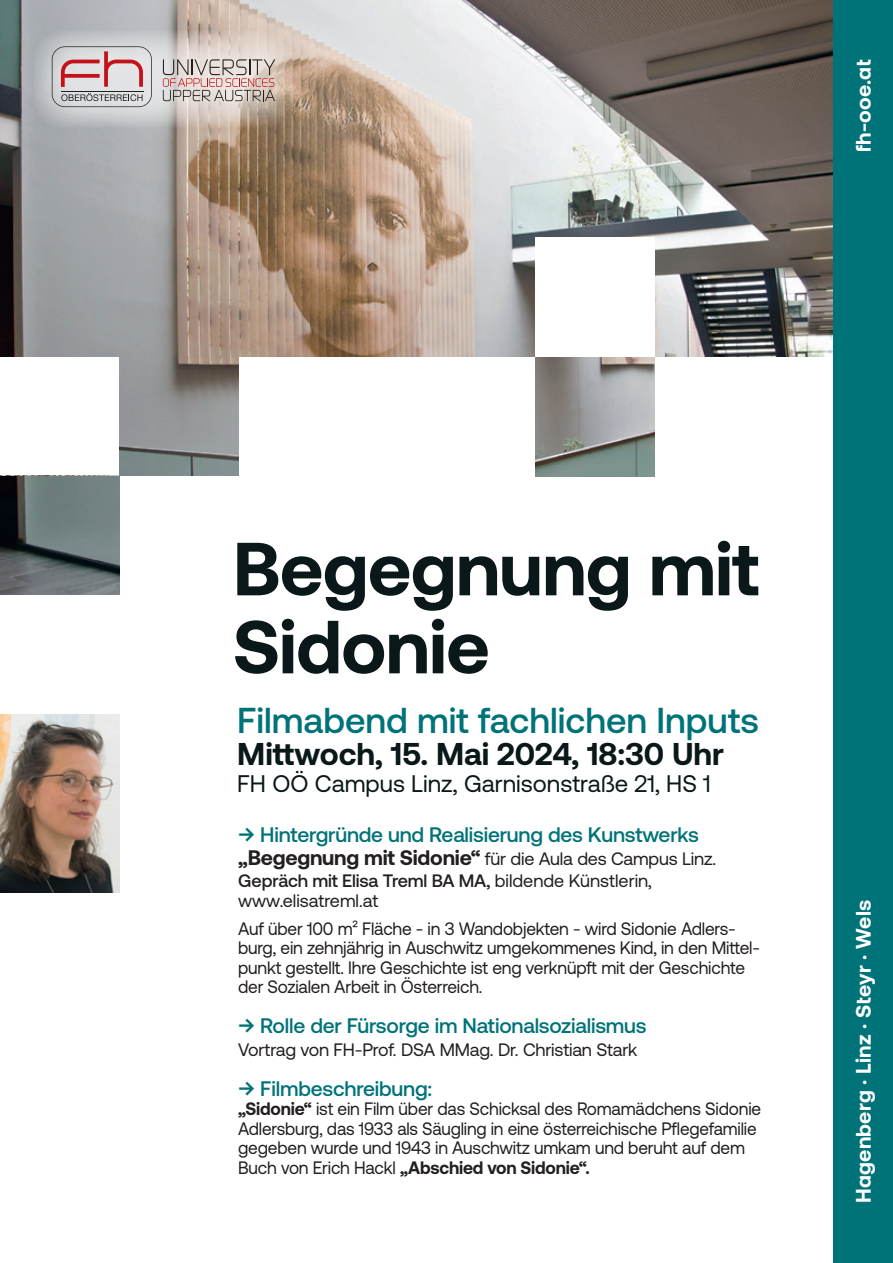
<style>
.page{position:relative;width:893px;height:1263px;background:#fff}
.page>*{position:absolute;margin:0;border:0;box-sizing:border-box;transform-origin:0 0}
.t1{font:700 75px/78px "Aeonik";letter-spacing:-.01em;color:#0a181a}
.t2{font:500 36px "Aeonik";color:#007378}
.t3{font:700 31.5px "Aeonik";color:#0a181a}
.t4{font:24px "Aeonik";color:#0a181a}
.t5{font:500 21px "Aeonik";letter-spacing:-.01em;color:#007378}
.t6{font:700 21px "Aeonik";letter-spacing:.015em;color:#fff}
.t7{font:18px/19.5px "Aeonik";letter-spacing:-.01em;color:#231f20;scale:.96 1}
.t8{font:18px/22.5px "Aeonik";letter-spacing:-.01em;color:#231f20}
.s1{font-weight:700;font-size:21px}
.s2{font-weight:500}
.s3{font-weight:700}
</style>
<div class="page">
<img style="left:0;top:0;width:833px;height:357px">
<div style="left:833px;top:0;width:60px;height:1263px;background:#007378"></div>
<div style="left:536px;top:238px;width:119px;height:119px;background:#fff"></div>
<svg style="left:33px;top:30px;width:261px;height:98px;background:#b6aca4"></svg>
<div style="left:36px;top:30px;width:253px;height:93px;background:#fff;opacity:.5"></div>
<svg style="left:52px;top:46px;width:100px;height:61px;background:#cebabc"></svg>
<hr style="left:61px;top:91px;width:82px;height:1px;background:#231f20">
<svg style="left:163px;top:59px;width:112px;height:42px;background:#c6b6b2"></svg>
<img style="left:0;top:476px;width:119px;height:119px">
<img style="left:0;top:714px;width:119px;height:179px">
<img style="left:536px;top:357px;width:119px;height:119px">
<img style="left:119px;top:357px;width:119px;height:119px">
<p class="t6" style="left:851px;top:152px;width:94px;rotate:-90deg">fh-ooe.at</p>
<h1 class="t1" style="left:233px;top:530px;width:525px">Begegnung mit<br>Sidonie</h1>
<h2 class="t2" style="left:237px;top:701px;width:523px">Filmabend mit fachlichen Inputs</h2>
<h3 class="t3" style="left:237px;top:736px;width:488px">Mittwoch, 15. Mai 2024, 18:30 Uhr</h3>
<h3 class="t4" style="left:237px;top:770px;width:475px">FH OÖ Campus Linz, Garnisonstraße 21, HS 1</h3>
<p class="t5" style="left:238px;top:823px;width:462px">→ Hintergründe und Realisierung des Kunstwerks</p>
<p class="t8" style="left:238px;top:847px;width:480px"><span class="s1">„Begegnung mit Sidonie“</span> für die Aula des Campus Linz.<br><span class="s2">Gepräch mit Elisa Treml BA MA,</span> bildende Künstlerin,</p>
<p class="t8" style="left:238px;top:887px;width:499px;line-height:28px">www.elisatreml.at<br>Auf über 100 m² Fläche - in 3 Wandobjekten - wird Sidonie Adlers-</p>
<p class="t7" style="left:238px;top:938px;width:545px">burg, ein zehnjährig in Auschwitz umgekommenes Kind, in den Mittel&shy;punkt gestellt. Ihre Geschichte ist eng verknüpft mit der Geschichte der Sozialen Arbeit in Österreich.</p>
<p class="t5" style="left:238px;top:1014px;width:410px">→ Rolle der Fürsorge im Nationalsozialismus</p>
<p class="t8" style="left:238px;top:1038px;width:401px">Vortrag von FH-Prof. DSA MMag. Dr. Christian Stark</p>
<p class="t5" style="left:238px;top:1077px;width:196px">→ Filmbeschreibung:</p>
<p class="t7" style="left:238px;top:1099px;width:546px"><span class="s3">„Sidonie“</span> ist ein Film über das Schicksal des Romamädchens Sidonie Adlersburg, das 1933 als Säugling in eine österreichische Pflegefamilie gegeben wurde und 1943 in Auschwitz umkam und beruht auf dem Buch von Erich Hackl <span class="s3">„Abschied von Sidonie“.</span></p>
<p class="t6" style="left:851px;top:1203px;width:305px;rotate:-90deg">Hagenberg · Linz · Steyr · Wels</p>
</div>
